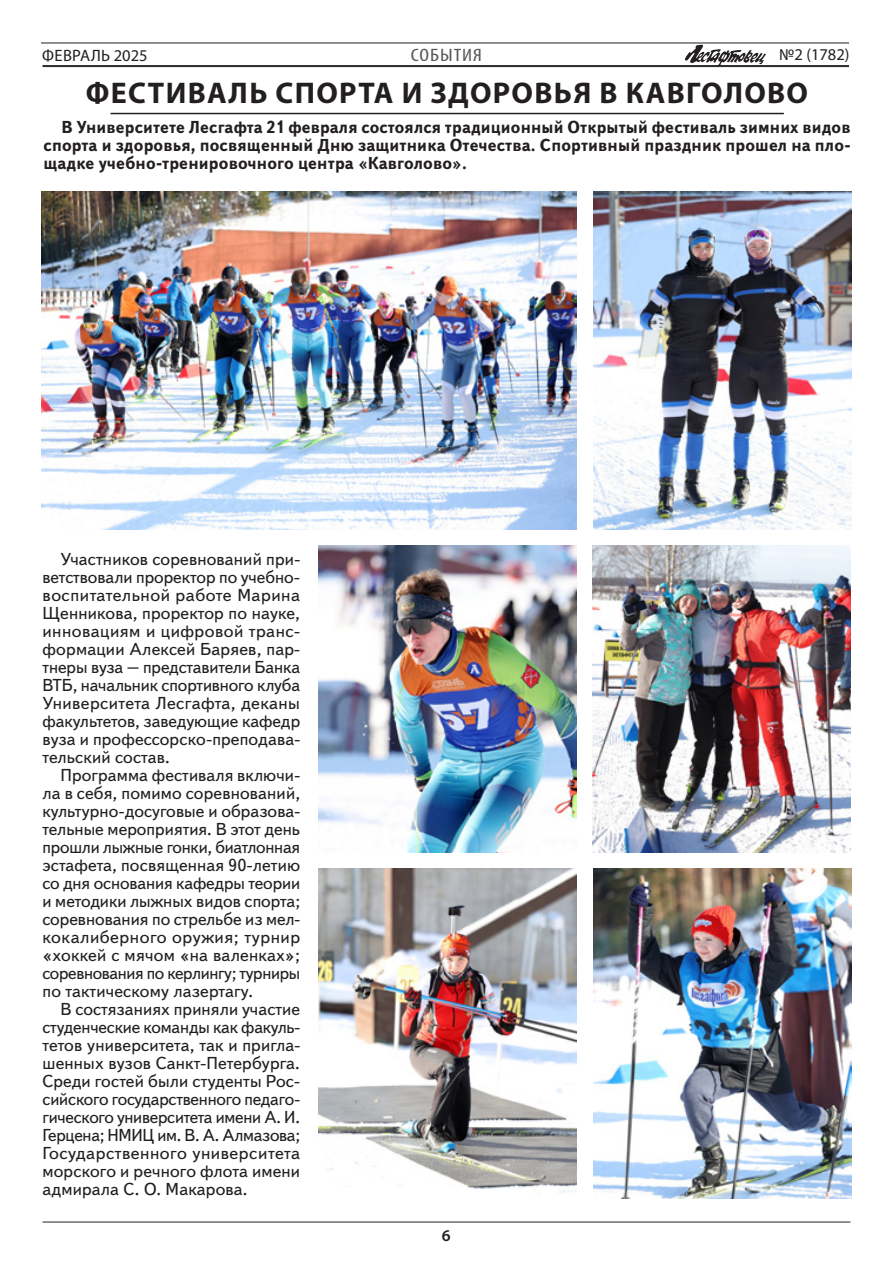
<style>
.page{position:relative;width:893px;height:1263px;background:#fff}
.page>*{position:absolute;margin:0;border:0;box-sizing:border-box;transform-origin:0 0}
.Основной_заголовок{font:700 30px "Myriad Pro";letter-spacing:.045em;color:#231f20}
.Рубрики{font:condensed 18px "Myriad Pro";letter-spacing:.045em;color:#57585a;scale:1.2 1}
.GREP-Текст{font:17.25px/18px "Text";letter-spacing:.01em;color:#231f20;text-align:justify}
.Лид{font:700 17.25px/18px "Text";letter-spacing:.01em;color:#231f20;text-align:justify}
.t1{font:16.5px "Myriad Pro";letter-spacing:.02em;color:#231f20}
.t2{font:16.5px "Myriad Pro";color:#231f20}
.t3{font:600 16.5px "Myriad Pro";color:#231f20}
</style>
<div class="page">
<img style="left:685px;top:44px;width:81px;height:21px">
<hr style="left:43px;top:65px;width:806px;height:1px;background:#231f20">
<hr style="left:43px;top:66px;width:806px;height:1px;background:#231f20">
<hr style="left:41px;top:43px;width:808px;height:1px;background:#231f20">
<hr style="left:43px;top:1222px;width:807px;height:1px;background:#231f20">
<hr style="left:111px;top:113px;width:673px;height:1px;background:#231f20">
<img style="left:41px;top:191px;width:535px;height:338px">
<img style="left:593px;top:191px;width:258px;height:338px">
<img style="left:318px;top:545px;width:258px;height:308px">
<img style="left:318px;top:868px;width:258px;height:325px">
<img style="left:593px;top:868px;width:258px;height:330px">
<img style="left:593px;top:545px;width:258px;height:308px">
<p class="Рубрики" style="left:411px;top:44px;width:61px">СОБЫТИЯ</p>
<p class="Основной_заголовок" style="left:86px;top:73px;width:724px">ФЕСТИВАЛЬ СПОРТА И ЗДОРОВЬЯ В КАВГОЛОВО</p>
<p class="Лид" style="left:43px;top:119px;width:808px;text-indent:18px">В Университете Лесгафта 21 февраля состоялся традиционный Открытый фестиваль зимних видов спорта и здоровья, посвященный Дню защитника Отечества. Спортивный праздник прошел на пло&shy;щадке учебно-тренировочного центра «Кавголово».</p>
<p class="t1" style="left:42px;top:45px;width:107px">ФЕВРАЛЬ 2025</p>
<p class="t2" style="left:779px;top:44px;width:72px">№2 (1782)</p>
<p class="GREP-Текст" style="left:43px;top:551px;width:259px;text-indent:18px">Участников соревнований при&shy;ветствовали проректор по учебно&shy;воспитательной работе Марина Щенникова, проректор по науке, инновациям и цифровой транс&shy;формации Алексей Баряев, пар&shy;тнеры вуза – представители Банка ВТБ, начальник спортивного клуба Университета Лесгафта, деканы факультетов, заведующие кафедр вуза и профессорско-преподава&shy;тельский состав.</p>
<p class="GREP-Текст" style="left:43px;top:767px;width:259px;text-indent:18px">Программа фестиваля включи&shy;ла в себя, помимо соревнований, культурно-досуговые и образова&shy;тельные мероприятия. В этот день прошли лыжные гонки, биатлонная эстафета, посвященная 90-летию со дня основания кафедры теории и методики лыжных видов спорта; соревнования по стрельбе из мел&shy;кокалиберного оружия; турнир «хоккей с мячом «на валенках»; соревнования по керлингу; турниры по тактическому лазертагу.</p>
<p class="GREP-Текст" style="left:43px;top:1001px;width:259px;text-indent:18px">В состязаниях приняли участие студенческие команды как факуль&shy;тетов университета, так и пригла&shy;шенных вузов Санкт-Петербурга.<br>Среди гостей были студенты Рос&shy;сийского государственного педаго&shy;гического университета имени А. И.<br>Герцена; НМИЦ им. В. А. Алмазова; Государственного университета морского и речного флота имени адмирала С. О. Макарова.</p>
<p class="t3" style="left:442px;top:1225px;width:10px">6</p>
</div>
